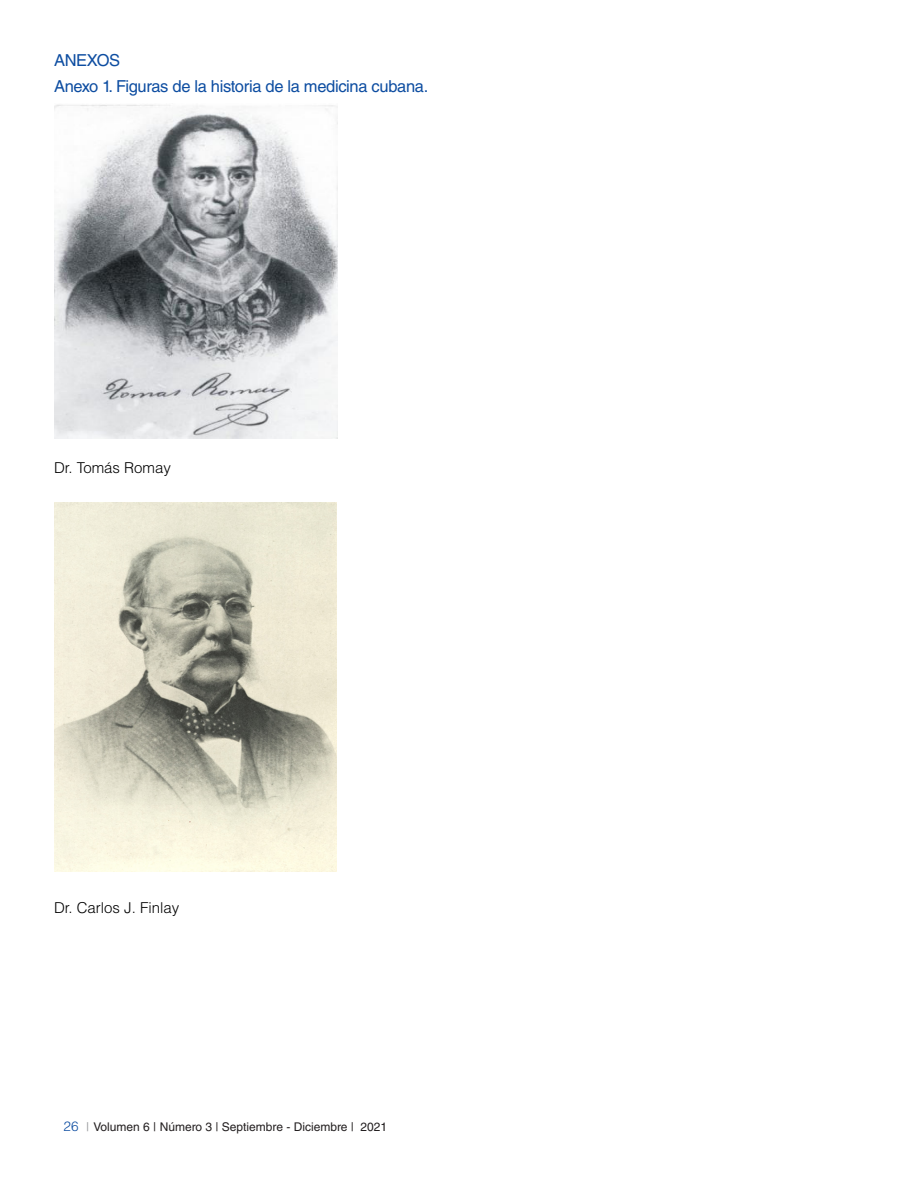
<style>
.page{position:relative;width:918px;height:1188px;background:#fff}
.page>*{position:absolute;margin:0;border:0;box-sizing:border-box;transform-origin:0 0}
.TITULOS_AZUL{font:16.5px "Helvetica LT Std";letter-spacing:-.02em;color:#0d4da1}
.TEXTO{font:300 15px "Helvetica LT Std";color:#000}
.t1{font:12px "Helvetica LT Std";color:#231f20}
.s1{font-weight:300;font-size:13.5px;color:#0d4da1}
.s2{color:#999b9e}
</style>
<div class="page">
<img style="left:54px;top:104px;width:283px;height:334px">
<img style="left:54px;top:502px;width:283px;height:369px">
<p class="TITULOS_AZUL" style="left:54px;top:50px;width:68px">ANEXOS</p>
<p class="TITULOS_AZUL" style="left:54px;top:77px;width:376px">Anexo 1. Figuras de la historia de la medicina cubana.</p>
<p class="TEXTO" style="left:54px;top:458px;width:118px">Dr. Tomás Romay</p>
<p class="TEXTO" style="left:54px;top:898px;width:127px">Dr. Carlos J. Finlay</p>
<p class="t1" style="left:64px;top:1120px;width:325px"><span class="s1">26</span> <span class="s2">|</span> Volumen 6 | Número 3 | Septiembre - Diciembre | 2021</p>
</div>
